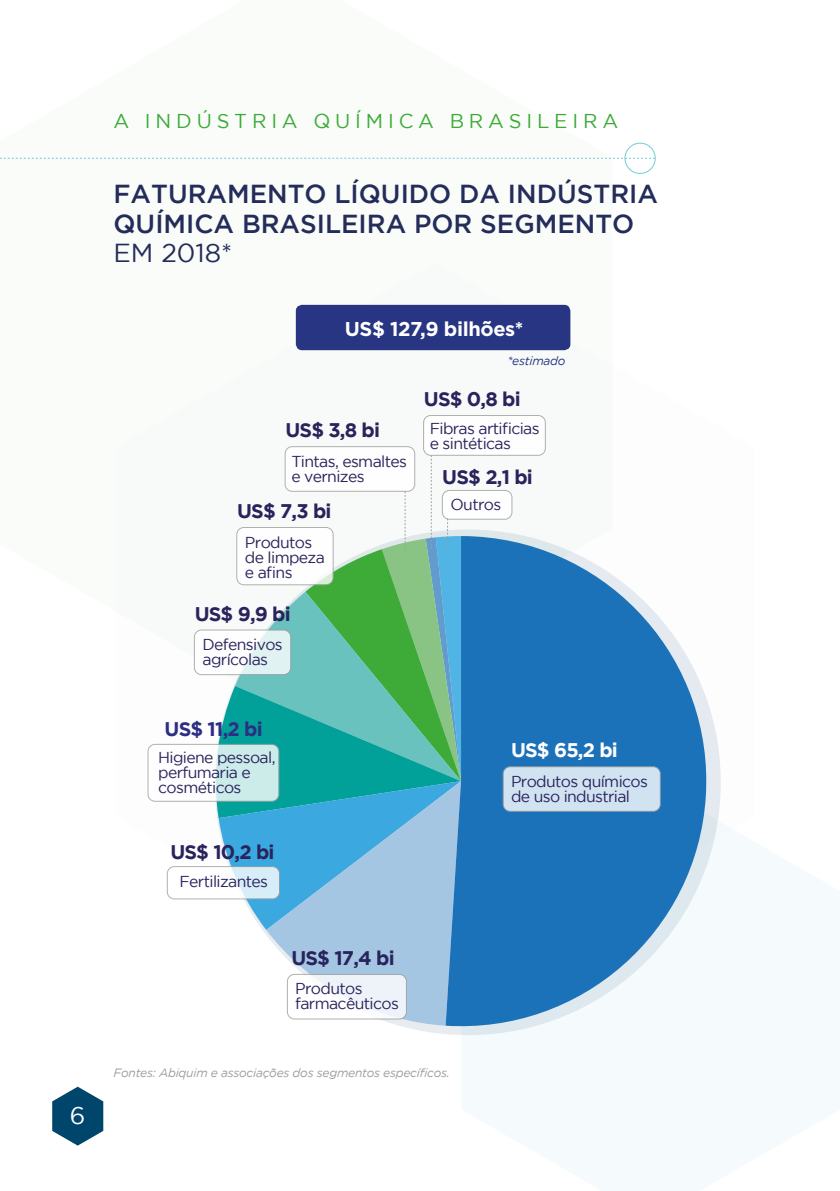
<style>
.page{position:relative;width:840px;height:1191px;background:#fff}
.page>*{position:absolute;margin:0;border:0;box-sizing:border-box;transform-origin:0 0}
.t1{font:500 26px/29.6px "Gotham";color:#242c5a}
.t2{font:26px "Gotham";color:#242c5a}
.t3{font:24px "Gotham";color:#fff}
.t4{font:20px "Gotham";letter-spacing:.24em;color:#3bab36}
.t5{font:700 20px "Gotham";letter-spacing:-.02em;color:#fff}
.t6{font:700 19.8px "Gotham";letter-spacing:-.04em;color:#29235c}
.t7{font:700 19.8px "Gotham";color:#fff}
.t8{font:700 19.8px "Gotham";color:#2d2e83}
.t9{font:15.8px/15px "Gotham";letter-spacing:-.04em;color:#29235c}
.t10{font:italic 12px "Gotham";letter-spacing:-.02em;color:#9d9d9c}
.t11{font:italic 12px "Gotham";letter-spacing:-.02em;color:#283583}
</style>
<div class="page">
<svg style="left:52px;top:1086px;width:51px;height:59px"></svg>
<svg style="left:0;top:158px;width:651px;height:1px"></svg>
<div style="left:624px;top:143px;width:31px;height:31px;border:1px solid #73ccd6;border-radius:50%"></div>
<div style="left:296px;top:305px;width:274px;height:45px;background:#283583;border-radius:6px"></div>
<svg style="left:266px;top:930px;width:179px;height:95px;fill:#a5c6e2"></svg>
<svg style="left:445px;top:536px;width:268px;height:498px;fill:#1c72b9"></svg>
<div style="left:503px;top:766px;width:157px;height:45px;background:#d1e2f1;border-radius:7px"></div>
<div style="left:502px;top:766px;width:158px;height:45px;border:1px solid #9d9d9c;border-radius:7px"></div>
<div style="left:287px;top:974px;width:119px;height:45px;background:#f6f9fb;border-radius:7px"></div>
<div style="left:287px;top:974px;width:119px;height:45px;border:1px solid #9d9d9c;border-radius:7px"></div>
<div style="left:167px;top:866px;width:113px;height:33px;border:1px solid #9d9d9c;border-radius:7px"></div>
<div style="left:147px;top:744px;width:132px;height:57px;border:1px solid #9d9d9c;border-radius:7px"></div>
<div style="left:194px;top:629px;width:97px;height:46px;border:1px solid #9d9d9c;border-radius:7px"></div>
<div style="left:441px;top:490px;width:71px;height:29px;border:1px solid #9d9d9c;border-radius:7px"></div>
<div style="left:284px;top:446px;width:131px;height:46px;border:1px solid #9d9d9c;border-radius:7px"></div>
<div style="left:423px;top:415px;width:122px;height:41px;border:1px solid #9d9d9c;border-radius:7px"></div>
<svg style="left:212px;top:455px;width:249px;height:475px"></svg>
<h2 class="t3" style="left:70px;top:1102px;width:17px">6</h2>
<p class="t4" style="left:113px;top:110px;width:506px">A INDÚSTRIA QUÍMICA BRASILEIRA</p>
<h1 class="t1" style="left:113px;top:178px;width:545px">FATURAMENTO LÍQUIDO DA INDÚSTRIA<br>QUÍMICA BRASILEIRA POR SEGMENTO</h1>
<h1 class="t2" style="left:113px;top:239px;width:120px">EM 2018*</h1>
<p class="t5" style="left:345px;top:317px;width:180px">US$ 127,9 bilhões*</p>
<p class="t11" style="left:507px;top:354px;width:60px">*estimado</p>
<p class="t6" style="left:423px;top:388px;width:98px">US$ 0,8 bi</p>
<p class="t6" style="left:285px;top:419px;width:96px">US$ 3,8 bi</p>
<p class="t9" style="left:429px;top:420px;width:111px">Fibras artificias e sintéticas</p>
<p class="t9" style="left:291px;top:453px;width:117px">Tintas, esmaltes e vernizes</p>
<p class="t6" style="left:442px;top:465px;width:92px">US$ 2,1 bi</p>
<p class="t6" style="left:237px;top:500px;width:96px">US$ 7,3 bi</p>
<p class="t9" style="left:450px;top:497px;width:52px">Outros</p>
<p class="t9" style="left:245px;top:534px;width:81px">Produtos de limpeza e afins</p>
<p class="t6" style="left:194px;top:602px;width:97px">US$ 9,9 bi</p>
<p class="t9" style="left:202px;top:637px;width:82px">Defensivos agrícolas</p>
<p class="t8" style="left:164px;top:717px;width:99px">US$ 11,2 bi</p>
<p class="t9" style="left:158px;top:750px;width:119px">Higiene pessoal, perfumaria e cosméticos</p>
<p class="t6" style="left:170px;top:841px;width:106px">US$ 10,2 bi</p>
<p class="t9" style="left:179px;top:873px;width:90px">Fertilizantes</p>
<p class="t6" style="left:291px;top:946px;width:105px">US$ 17,4 bi</p>
<p class="t9" style="left:295px;top:981px;width:105px">Produtos farmacêuticos</p>
<p class="t10" style="left:113px;top:1065px;width:338px">Fontes: Abiquim e associações dos segmentos específicos.</p>
<p class="t7" style="left:510px;top:739px;width:108px">US$ 65,2 bi</p>
<p class="t9" style="left:510px;top:773px;width:138px">Produtos químicos de uso industrial</p>
</div>
